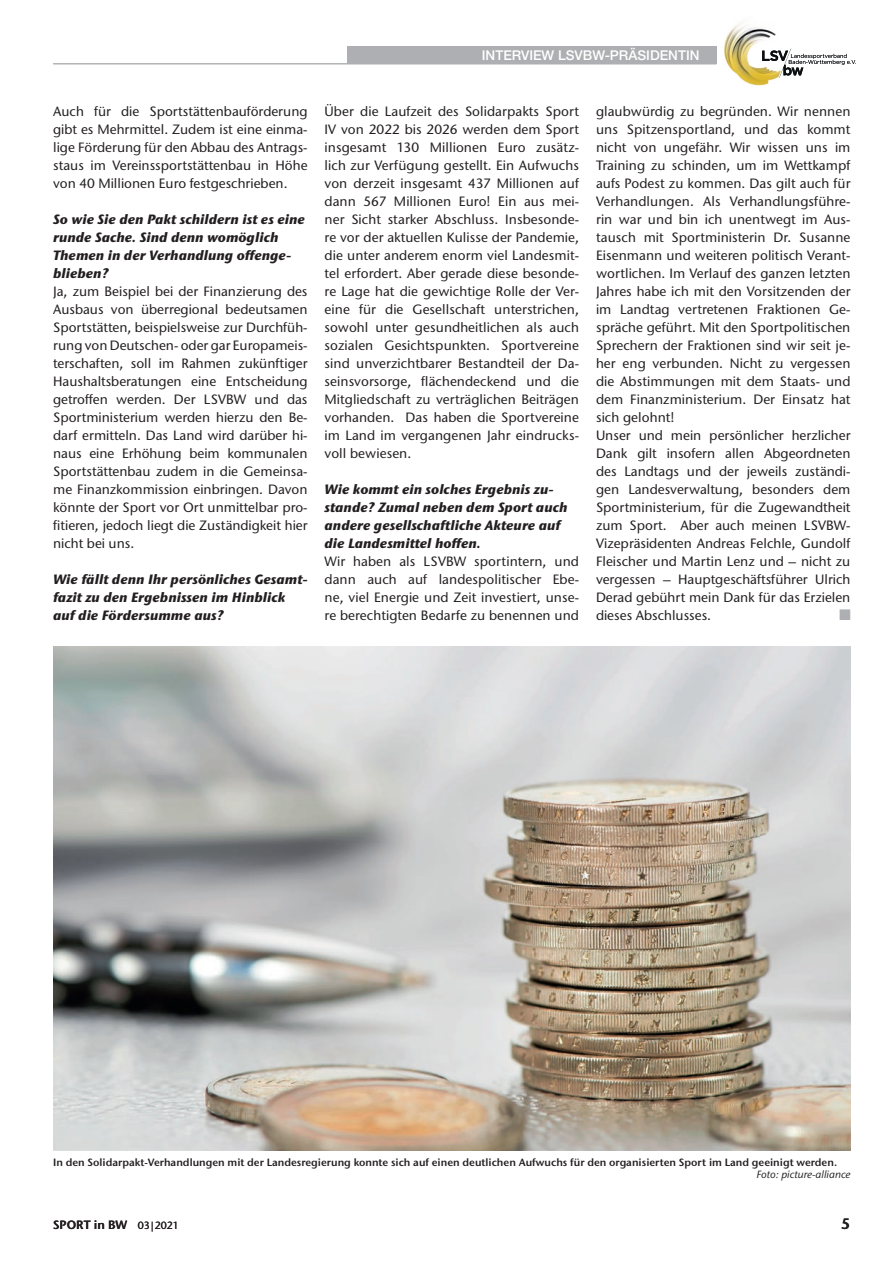
<style>
.page{position:relative;width:893px;height:1263px;background:#fff}
.page>*{position:absolute;margin:0;border:0;box-sizing:border-box;transform-origin:0 0}
.t1{font:600 15px "Stone Sans ITC Pro";color:#231f20}
.t2{font:500 13.5px/18px "Stone Sans ITC Pro";letter-spacing:.005em;color:#231f20;text-align:justify}
.t3{font:italic 700 13.5px/18px "Stone Sans ITC Pro";color:#231f20}
.t4{font:500 13.5px "Helvetica Neue LT Pro";color:#fff}
.t5{font:13.5px "WLSB";color:#aeafb3}
.t6{font:600 12px "Stone Sans ITC Pro";color:#231f20}
.t7{font:600 10.5px "Stone Sans ITC Pro";color:#231f20}
.t8{font:italic 500 10.5px "Stone Sans ITC Pro";color:#231f20}
.s1{font-weight:500;font-size:10.5px}
</style>
<div class="page">
<img style="left:724px;top:23px;width:56px;height:63px">
<img style="left:53px;top:647px;width:797px;height:503px">
<hr style="left:53px;top:63px;width:663px;height:1px;background:#aeafb3">
<div style="left:347px;top:46px;width:369px;height:17px;background:#aeafb3"></div>
<svg style="left:762px;top:48px;width:94px;height:29px"></svg>
<p class="t4" style="left:482px;top:47px;width:219px">INTERVIEW LSVBW-PRÄSIDENTIN</p>
<p class="t2" style="left:53px;top:102px;width:256px">Auch für die Sportstättenbauförderung gibt es Mehrmittel. Zudem ist eine einma&shy;lige Förderung für den Abbau des Antrags&shy;staus im Vereinssportstättenbau in Höhe von 40 Millionen Euro festgeschrieben.</p>
<p class="t3" style="left:53px;top:210px;width:253px">So wie Sie den Pakt schildern ist es eine runde Sache. Sind denn womöglich<br>Themen in der Verhandlung offenge&shy;blieben?</p>
<p class="t2" style="left:53px;top:282px;width:256px">Ja, zum Beispiel bei der Finanzierung des Ausbaus von überregional bedeutsamen Sportstätten, beispielsweise zur Durchfüh&shy;rung von Deutschen- oder gar Europameis&shy;terschaften, soll im Rahmen zukünftiger Haushaltsberatungen eine Entscheidung getroffen werden. Der LSVBW und das Sportministerium werden hierzu den Be&shy;darf ermitteln. Das Land wird darüber hi&shy;naus eine Erhöhung beim kommunalen Sportstättenbau zudem in die Gemeinsa&shy;me Finanzkommission einbringen. Davon könnte der Sport vor Ort unmittelbar pro&shy;fitieren, jedoch liegt die Zuständigkeit hier nicht bei uns.</p>
<p class="t3" style="left:53px;top:570px;width:256px">Wie fällt denn Ihr persönliches Gesamt&shy;fazit zu den Ergebnissen im Hinblick auf die Fördersumme aus?</p>
<p class="t2" style="left:325px;top:102px;width:256px">Über die Laufzeit des Solidarpakts Sport IV von 2022 bis 2026 werden dem Sport insgesamt 130 Millionen Euro zusätz&shy;lich zur Verfügung gestellt. Ein Aufwuchs von derzeit insgesamt 437 Millionen auf dann 567 Millionen Euro! Ein aus mei&shy;ner Sicht starker Abschluss. Insbesonde&shy;re vor der aktuellen Kulisse der Pandemie, die unter anderem enorm viel Landesmit&shy;tel erfordert. Aber gerade diese besonde&shy;re Lage hat die gewichtige Rolle der Ver&shy;eine für die Gesellschaft unterstrichen, sowohl unter gesundheitlichen als auch sozialen Gesichtspunkten. Sportvereine sind unverzichtbarer Bestandteil der Da&shy;seinsvorsorge, flächendeckend und die Mitgliedschaft zu verträglichen Beiträgen vorhanden. Das haben die Sportvereine im Land im vergangenen Jahr eindrucks&shy;voll bewiesen.</p>
<p class="t3" style="left:325px;top:480px;width:244px">Wie kommt ein solches Ergebnis zu&shy;stande? Zumal neben dem Sport auch andere gesellschaftliche Akteure auf die Landesmittel hoffen.</p>
<p class="t2" style="left:325px;top:552px;width:256px">Wir haben als LSVBW sportintern, und dann auch auf landespolitischer Ebe&shy;ne, viel Energie und Zeit investiert, unse&shy;re berechtigten Bedarfe zu benennen und</p>
<p class="t2" style="left:596px;top:102px;width:256px;text-align:left">glaubwürdig zu begründen. Wir nennen uns Spitzensportland, und das kommt nicht von ungefähr. Wir wissen uns im Training zu schinden, um im Wettkampf aufs Podest zu kommen. Das gilt auch für Verhandlungen. Als Verhandlungsführe&shy;rin war und bin ich unentwegt im Aus&shy;tausch mit Sportministerin Dr. Susanne Eisenmann und weiteren politisch Verant&shy;wortlichen. Im Verlauf des ganzen letzten Jahres habe ich mit den Vorsitzenden der im Landtag vertretenen Fraktionen Ge&shy;spräche geführt. Mit den Sportpolitischen Sprechern der Fraktionen sind wir seit je&shy;her eng verbunden. Nicht zu vergessen die Abstimmungen mit dem Staats- und dem Finanzministerium. Der Einsatz hat sich gelohnt!<br>Unser und mein persönlicher herzlicher Dank gilt insofern allen Abgeordneten des Landtags und der jeweils zuständi&shy;gen Landesverwaltung, besonders dem Sportministerium, für die Zugewandtheit zum Sport. Aber auch meinen LSVBW-Vizepräsidenten Andreas Felchle, Gundolf Fleischer und Martin Lenz und – nicht zu vergessen – Hauptgeschäftsführer Ulrich Derad gebührt mein Dank für das Erzielen dieses Abschlusses.</p>
<p class="t5" style="left:840px;top:607px;width:12px">n</p>
<p class="t7" style="left:53px;top:1156px;width:785px">In den Solidarpakt-Verhandlungen mit der Landesregierung konnte sich auf einen deutlichen Aufwuchs für den organisierten Sport im Land geeinigt werden.</p>
<p class="t8" style="left:757px;top:1168px;width:95px">Foto: picture-alliance</p>
<p class="t1" style="left:841px;top:1214px;width:11px">5</p>
<p class="t6" style="left:53px;top:1217px;width:127px">SPORT in BW <span class="s1">03|2021</span></p>
</div>
